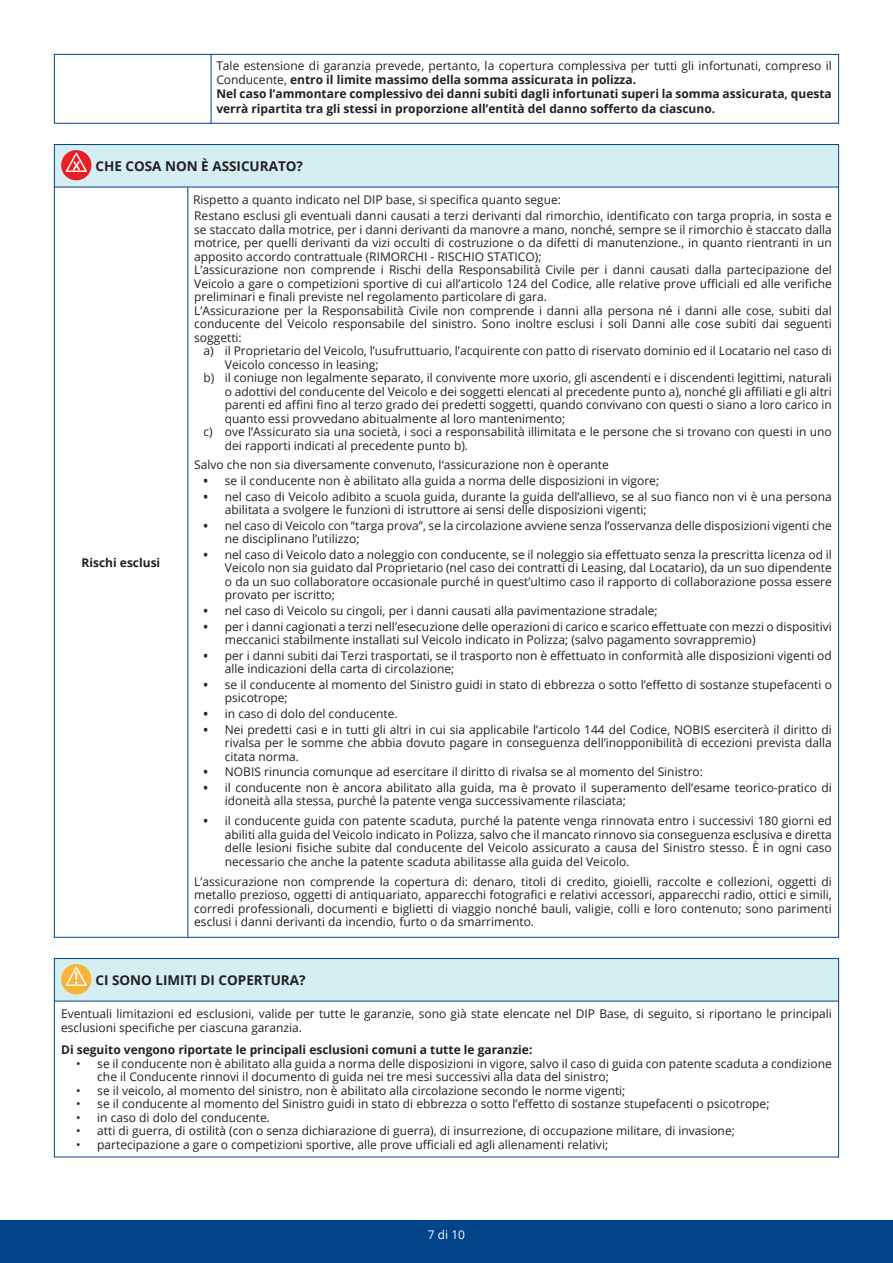
<style>
.page{position:relative;width:893px;height:1263px;background:#fff}
.page>*{position:absolute;margin:0;border:0;box-sizing:border-box;transform-origin:0 0}
.t1{font:700 13.5px "Open Sans";color:#231f20}
.t2{font:12px/13.5px "Open Sans";color:#231f20}
.t3{font:700 12px/14.2px "Open Sans";color:#231f20}
.t4{font:12px "Open Sans";color:#fff}
.s1{font-weight:400}
.s2{font-weight:700}
</style>
<div class="page">
<div style="left:0;top:1220px;width:893px;height:43px;background:#004389"></div>
<div style="left:54px;top:54px;width:785px;height:70px;border:1px solid #004389"></div>
<hr style="left:211px;top:54px;width:1px;height:70px;background:#004389">
<div style="left:54px;top:144px;width:785px;height:43px;background:#d5eef1"></div>
<div style="left:61px;top:150px;width:30px;height:30px;background:#ec1e25;border-radius:50%"></div>
<svg style="left:66px;top:153px;width:21px;height:19px"></svg>
<hr style="left:54px;top:187px;width:785px;height:1px;background:#004389">
<hr style="left:187px;top:187px;width:1px;height:751px;background:#004389">
<div style="left:54px;top:958px;width:785px;height:43px;background:#d5eef1"></div>
<div style="left:61px;top:964px;width:30px;height:30px;background:#f9b338;border-radius:50%"></div>
<svg style="left:66px;top:966px;width:21px;height:20px"></svg>
<div style="left:54px;top:958px;width:785px;height:199px;border:1px solid #004389"></div>
<hr style="left:54px;top:1001px;width:785px;height:1px;background:#004389">
<p class="t3" style="left:216px;top:58px;width:617px"><span class="s1">Tale estensione di garanzia prevede, pertanto, la copertura complessiva per tutti gli infortunati, compreso il Conducente,</span> entro il limite massimo della somma assicurata in polizza.<br>Nel caso l’ammontare complessivo dei danni subiti dagli infortunati superi la somma assicurata, questa verrà ripartita tra gli stessi in proporzione all’entità del danno sofferto da ciascuno.</p>
<p class="t1" style="left:95px;top:157px;width:209px">CHE COSA NON È ASSICURATO?</p>
<p class="t2" style="left:193px;top:192px;width:640px;line-height:15.6px">Rispetto a quanto indicato nel DIP base, si specifica quanto segue:<br>Restano esclusi gli eventuali danni causati a terzi derivanti dal rimorchio, identificato con targa propria, in sosta e</p>
<p class="t2" style="left:194px;top:222px;width:639px">se staccato dalla motrice, per i danni derivanti da manovre a mano, nonché, sempre se il rimorchio è staccato dalla motrice, per quelli derivanti da vizi occulti di costruzione o da difetti di manutenzione., in quanto rientranti in un apposito accordo contrattuale (RIMORCHI - RISCHIO STATICO);<br>L’assicurazione non comprende i Rischi della Responsabilità Civile per i danni causati dalla partecipazione del Veicolo a gare o competizioni sportive di cui all’articolo 124 del Codice, alle relative prove ufficiali ed alle verifiche preliminari e finali previste nel regolamento particolare di gara.<br>L’Assicurazione per la Responsabilità Civile non comprende i danni alla persona né i danni alle cose, subiti dal conducente del Veicolo responsabile del sinistro. Sono inoltre esclusi i soli Danni alle cose subiti dai seguenti soggetti:</p>
<p class="t2" style="left:204px;top:344px;width:630px">a) il Proprietario del Veicolo, l’usufruttuario, l’acquirente con patto di riservato dominio ed il Locatario nel caso di</p>
<p class="t2" style="left:225px;top:357px;width:155px">Veicolo concesso in leasing;</p>
<p class="t2" style="left:204px;top:371px;width:630px">b) il coniuge non legalmente separato, il convivente more uxorio, gli ascendenti e i discendenti legittimi, naturali</p>
<p class="t2" style="left:225px;top:384px;width:608px">o adottivi del conducente del Veicolo e dei soggetti elencati al precedente punto a), nonché gli affiliati e gli altri</p>
<p class="t2" style="left:225px;top:398px;width:608px">parenti ed affini fino al terzo grado dei predetti soggetti, quando convivano con questi o siano a loro carico in</p>
<p class="t2" style="left:225px;top:411px;width:342px">quanto essi provvedano abitualmente al loro mantenimento;</p>
<p class="t2" style="left:204px;top:425px;width:630px">c) ove l’Assicurato sia una società, i soci a responsabilità illimitata e le persone che si trovano con questi in uno</p>
<p class="t2" style="left:225px;top:438px;width:245px">dei rapporti indicati al precedente punto b).</p>
<p class="t2" style="left:194px;top:458px;width:416px">Salvo che non sia diversamente convenuto, l‘assicurazione non è operante</p>
<p class="t2" style="left:204px;top:474px;width:457px"><span class="s2">•</span> se il conducente non è abilitato alla guida a norma delle disposizioni in vigore;</p>
<p class="t2" style="left:225px;top:489px;width:608px;text-indent:-21px"><span class="s2">•</span> nel caso di Veicolo adibito a scuola guida, durante la guida dell’allievo, se al suo fianco non vi è una persona abilitata a svolgere le funzioni di istruttore ai sensi delle disposizioni vigenti;</p>
<p class="t2" style="left:225px;top:518px;width:608px;text-indent:-21px"><span class="s2">•</span> nel caso di Veicolo con “targa prova”, se la circolazione avviene senza l’osservanza delle disposizioni vigenti che ne disciplinano l’utilizzo;</p>
<p class="t2" style="left:225px;top:547px;width:609px;text-align:justify;text-indent:-21px"><span class="s2">•</span> nel caso di Veicolo dato a noleggio con conducente, se il noleggio sia effettuato senza la prescritta licenza od il Veicolo non sia guidato dal Proprietario (nel caso dei contratti di Leasing, dal Locatario), da un suo dipendente o da un suo collaboratore occasionale purché in quest’ultimo caso il rapporto di collaborazione possa essere provato per iscritto;</p>
<p class="t2" style="left:204px;top:604px;width:456px"><span class="s2">•</span> nel caso di Veicolo su cingoli, per i danni causati alla pavimentazione stradale;</p>
<p class="t2" style="left:225px;top:619px;width:608px;text-indent:-21px"><span class="s2">•</span> per i danni cagionati a terzi nell’esecuzione delle operazioni di carico e scarico effettuate con mezzi o dispositivi meccanici stabilmente installati sul Veicolo indicato in Polizza; (salvo pagamento sovrappremio)</p>
<p class="t2" style="left:225px;top:648px;width:608px;text-indent:-21px"><span class="s2">•</span> per i danni subiti dai Terzi trasportati, se il trasporto non è effettuato in conformità alle disposizioni vigenti od alle indicazioni della carta di circolazione;</p>
<p class="t2" style="left:225px;top:677px;width:608px;text-indent:-21px"><span class="s2">•</span> se il conducente al momento del Sinistro guidi in stato di ebbrezza o sotto l’effetto di sostanze stupefacenti o psicotrope;</p>
<p class="t2" style="left:204px;top:707px;width:196px"><span class="s2">•</span> in caso di dolo del conducente.</p>
<p class="t2" style="left:225px;top:722px;width:608px;text-align:justify;text-indent:-21px"><span class="s2">•</span> Nei predetti casi e in tutti gli altri in cui sia applicabile l’articolo 144 del Codice, NOBIS eserciterà il diritto di rivalsa per le somme che abbia dovuto pagare in conseguenza dell’inopponibilità di eccezioni prevista dalla citata norma.</p>
<p class="t2" style="left:204px;top:765px;width:501px"><span class="s2">•</span> NOBIS rinuncia comunque ad esercitare il diritto di rivalsa se al momento del Sinistro:</p>
<p class="t2" style="left:225px;top:780px;width:608px;text-indent:-21px"><span class="s2">•</span> il conducente non è ancora abilitato alla guida, ma è provato il superamento dell’esame teorico-pratico di idoneità alla stessa, purché la patente venga successivamente rilasciata;</p>
<p class="t2" style="left:225px;top:814px;width:609px;text-align:justify;text-indent:-21px"><span class="s2">•</span> il conducente guida con patente scaduta, purché la patente venga rinnovata entro i successivi 180 giorni ed abiliti alla guida del Veicolo indicato in Polizza, salvo che il mancato rinnovo sia conseguenza esclusiva e diretta delle lesioni fisiche subite dal conducente del Veicolo assicurato a causa del Sinistro stesso. È in ogni caso necessario che anche la patente scaduta abilitasse alla guida del Veicolo.</p>
<p class="t2" style="left:194px;top:874px;width:639px;text-align:justify">L’assicurazione non comprende la copertura di: denaro, titoli di credito, gioielli, raccolte e collezioni, oggetti di metallo prezioso, oggetti di antiquariato, apparecchi fotografici e relativi accessori, apparecchi radio, ottici e simili, corredi professionali, documenti e biglietti di viaggio nonché bauli, valigie, colli e loro contenuto; sono parimenti esclusi i danni derivanti da incendio, furto o da smarrimento.</p>
<p class="t3" style="left:82px;top:555px;width:80px">Rischi esclusi</p>
<p class="t1" style="left:95px;top:970px;width:212px">CI SONO LIMITI DI COPERTURA?</p>
<p class="t2" style="left:61px;top:1006px;width:772px">Eventuali limitazioni ed esclusioni, valide per tutte le garanzie, sono già state elencate nel DIP Base, di seguito, si riportano le principali esclusioni specifiche per ciascuna garanzia.</p>
<p class="t3" style="left:61px;top:1042px;width:473px">Di seguito vengono riportate le principali esclusioni comuni a tutte le garanzie:</p>
<p class="t2" style="left:97px;top:1056px;width:736px;text-indent:-21px">• se il conducente non è abilitato alla guida a norma delle disposizioni in vigore, salvo il caso di guida con patente scaduta a condizione che il Conducente rinnovi il documento di guida nei tre mesi successivi alla data del sinistro;</p>
<p class="t2" style="left:76px;top:1083px;width:551px">• se il veicolo, al momento del sinistro, non è abilitato alla circolazione secondo le norme vigenti;</p>
<p class="t2" style="left:76px;top:1096px;width:695px">• se il conducente al momento del Sinistro guidi in stato di ebbrezza o sotto l’effetto di sostanze stupefacenti o psicotrope;</p>
<p class="t2" style="left:76px;top:1110px;width:196px">• in caso di dolo del conducente.</p>
<p class="t2" style="left:76px;top:1123px;width:660px">• atti di guerra, di ostilità (con o senza dichiarazione di guerra), di insurrezione, di occupazione militare, di invasione;</p>
<p class="t2" style="left:76px;top:1137px;width:534px">• partecipazione a gare o competizioni sportive, alle prove ufficiali ed agli allenamenti relativi;</p>
<p class="t4" style="left:428px;top:1227px;width:39px">7 di 10</p>
</div>
